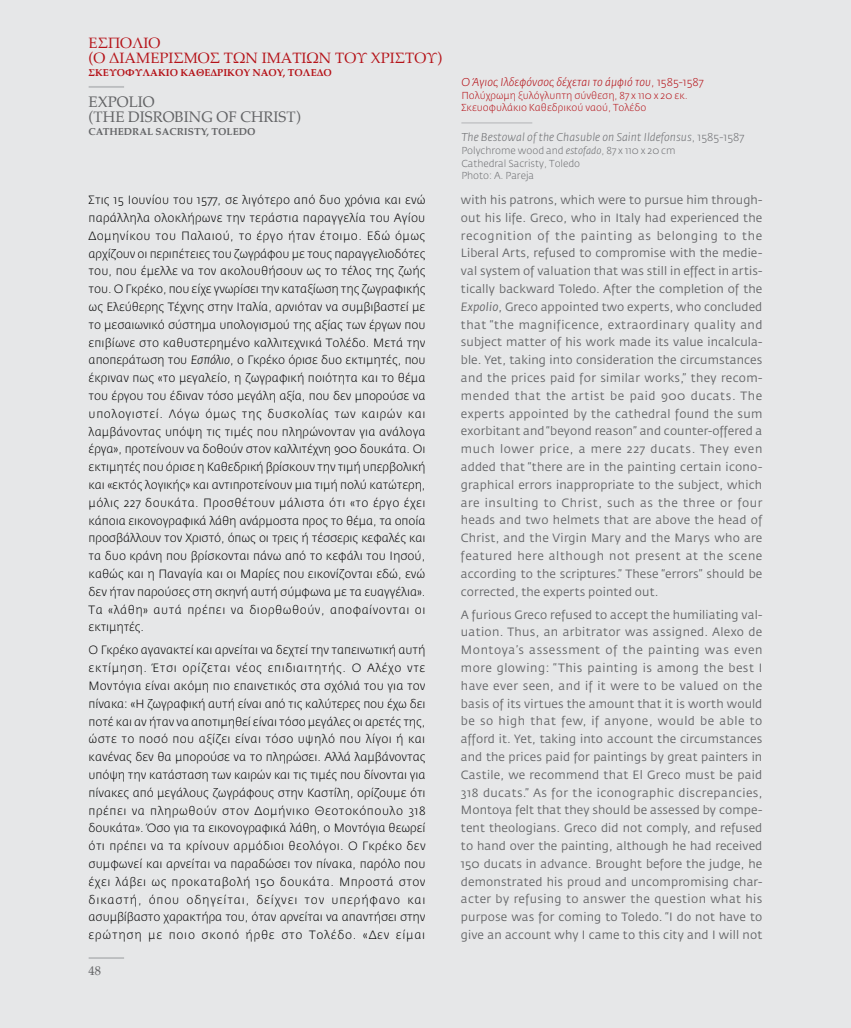
<style>
.page{position:relative;width:851px;height:1028px;background:#fff}
.page>*{position:absolute;margin:0;border:0;box-sizing:border-box;transform-origin:0 0}
.t1{font:15px/15px "Palatino";color:#b51218}
.t2{font:15px/15px "Palatino";color:#636466}
.t3{font:12.5px "Palatino";color:#636466}
.t4{font:300 11.88px/17.8px "Fedra Sans Pro";letter-spacing:.04em;color:#000;text-align:justify}
.t5{font:11.88px/17.8px "Fedra Sans Pro";letter-spacing:.01em;color:#636466;text-align:justify}
.t6{font:italic 300 11.25px "Fedra Sans Pro";letter-spacing:.005em;color:#6d6e71}
.t7{font:italic 300 11.25px "Fedra Sans Pro";letter-spacing:.005em;color:#b51218}
.t8{font:300 10px/12.5px "Fedra Sans Pro";color:#6d6e71}
.t9{font:300 10px/12.5px "Fedra Sans Pro";color:#b51218}
.t10{font:700 10px "Palatino";color:#b51218}
.t11{font:700 10px "Palatino";color:#636466}
.s1{font-style:italic}
.s2{font-style:normal}
</style>
<div class="page">
<div style="left:0;top:0;width:850px;height:1028px;background:#e6e7e8"></div>
<hr style="left:89px;top:957px;width:35px;height:2px;background:#bcbec0">
<hr style="left:461px;top:122px;width:71px;height:1px;background:#bcbec0">
<hr style="left:89px;top:86px;width:35px;height:2px;background:#bcbec0">
<p class="t1" style="left:89px;top:35px;width:59px">ΕΣΠΟΛΙΟ<br>(Ο ΔΙΑΜΕΡΙΣΜΟΣ</p>
<p class="t1" style="left:224px;top:50px;width:123px">ΤΩΝ ΙΜΑΤΙΩΝ ΤΟΥ</p>
<p class="t1" style="left:371px;top:50px;width:21px">ΧΡΙΣΤΟΥ</p>
<p class="t1" style="left:437px;top:50px;width:6px">)</p>
<p class="t10" style="left:89px;top:64px;width:108px">ΣΚΕΥΟΦΥΛΑΚΙΟ ΚΑΘΕΔΡΙΚΌY</p>
<p class="t10" style="left:252px;top:64px;width:9px">ΝΑΌY</p>
<p class="t10" style="left:283px;top:64px;width:20px">, ΤΟΛΈΔΟ</p>
<p class="t2" style="left:89px;top:94px;width:213px">EXPOLIO<br>(THE DISROBING OF CHRIST)</p>
<p class="t11" style="left:89px;top:123px;width:38px">CATHEDRAL</p>
<p class="t11" style="left:156px;top:123px;width:8px">SACR</p>
<p class="t11" style="left:184px;top:123px;width:43px">ISTY, TOLEDO</p>
<p class="t4" style="left:89px;top:191px;width:338px">Στις 15 Ιουνίου του 1577, σε λιγότερο από δυο χρόνια και ενώ παράλληλα ολοκλήρωνε την τεράστια παραγγελία του Αγίου Δομηνίκου του Παλαιού, το έργο ήταν έτοιμο. Εδώ όμως αρχίζουν οι περιπέτειες του ζωγράφου με τους παραγγελιοδότες του, που έμελλε να τον ακολουθήσουν ως το τέλος της ζωής του. Ο Γκρέκο, που είχε γνωρίσει την καταξίωση της ζωγραφικής ως Ελεύθερης Τέχνης στην Ιταλία, αρνιόταν να συμβιβαστεί με το μεσαιωνικό σύστημα υπολογισμού της αξίας των έργων που επιβίωνε στο καθυστερημένο καλλιτεχνικά Τολέδο. Μετά την αποπεράτωση του <span class="s1">Εσπόλιο</span>, ο Γκρέκο όρισε δυο εκτιμητές, που έκριναν πως «το μεγαλείο, η ζωγραφική ποιότητα και το θέμα του έργου του έδιναν τόσο μεγάλη αξία, που δεν μπορούσε να υπολογιστεί. Λόγω όμως της δυσκολίας των καιρών και λαμβάνοντας υπόψη τις τιμές που πληρώνονταν για ανάλογα έργα», προτείνουν να δοθούν στον καλλιτέχνη 900 δουκάτα. Οι εκτιμητές που όρισε η Καθεδρική βρίσκουν την τιμή υπερβολική και «εκτός λογικής» και αντιπροτείνουν μια τιμή πολύ κατώτερη, μόλις 227 δουκάτα. Προσθέτουν μάλιστα ότι «το έργο έχει κάποια εικονογραφικά λάθη ανάρμοστα προς το θέμα, τα οποία προσβάλλουν τον Χριστό, όπως οι τρεις ή τέσσερις κεφαλές και τα δυο κράνη που βρίσκονται πάνω από το κεφάλι του Ιησού, καθώς και η Παναγία και οι Μαρίες που εικονίζονται εδώ, ενώ δεν ήταν παρούσες στη σκηνή αυτή σύμφωνα με τα ευαγγέλια».<br>Τα «λάθη» αυτά πρέπει να διορθωθούν, αποφαίνονται οι εκτιμητές.</p>
<p class="t4" style="left:89px;top:641px;width:338px">Ο Γκρέκο αγανακτεί και αρνείται να δεχτεί την ταπεινωτική αυτή εκτίμηση. Έτσι ορίζεται νέος επιδιαιτητής. Ο Αλέχο ντε Μοντόγια είναι ακόμη πιο επαινετικός στα σχόλιά του για τον πίνακα: «Η ζωγραφική αυτή είναι από τις καλύτερες που έχω δει ποτέ και αν ήταν να αποτιμηθεί είναι τόσο μεγάλες οι αρετές της, ώστε το ποσό που αξίζει είναι τόσο υψηλό που λίγοι ή και κανένας δεν θα μπορούσε να το πληρώσει. Αλλά λαμβάνοντας υπόψη την κατάσταση των καιρών και τις τιμές που δίνονται για πίνακες από μεγάλους ζωγράφους στην Καστίλη, ορίζουμε ότι πρέπει να πληρωθούν στον Δομήνικο Θεοτοκόπουλο 318 δουκάτα». Όσο για τα εικονογραφικά λάθη, ο Μοντόγια θεωρεί ότι πρέπει να τα κρίνουν αρμόδιοι θεολόγοι. Ο Γκρέκο δεν συμφωνεί και αρνείται να παραδώσει τον πίνακα, παρόλο που έχει λάβει ως προκαταβολή 150 δουκάτα. Μπροστά στον δικαστή, όπου οδηγείται, δείχνει τον υπερήφανο και ασυμβίβαστο χαρακτήρα του, όταν αρνείται να απαντήσει στην ερώτηση με ποιο σκοπό ήρθε στο Τολέδο. «Δεν είμαι</p>
<p class="t3" style="left:89px;top:960px;width:14px">48</p>
<p class="t7" style="left:461px;top:75px;width:244px">Ο Άγιος Ιλδεφόνσος δέχεται το άμφιό του<span class="s2">, 1585-1587</span></p>
<p class="t9" style="left:461px;top:89px;width:228px">Πολύχρωμη ξυλόγλυπτη σύνθεση, 87 x 110 x 20 εκ.<br>Σκευοφυλάκιο Καθεδρικού ναού, Τολέδο</p>
<p class="t6" style="left:461px;top:130px;width:284px">The Bestowal of the Chasuble on Saint Ildefonsus<span class="s2">, 1585-1587</span></p>
<p class="t8" style="left:461px;top:144px;width:216px">Polychrome wood and <span class="s1">estofado</span>, 87 x 110 x 20 cm<br>Cathedral Sacristy, Toledo<br>Photo: A. Pareja</p>
<p class="t5" style="left:461px;top:191px;width:303px">with his patrons, which were to pursue him through&shy;out his life. Greco, who in Italy had experienced the recognition of the painting as belonging to the Liberal Arts, refused to compromise with the medie&shy;val system of valuation that was still in effect in artis&shy;tically backward Toledo. After the completion of the <span class="s1">Expolio</span>, Greco appointed two experts, who concluded that “the magnificence, extraordinary quality and subject matter of his work made its value incalcula&shy;ble. Yet, taking into consideration the circumstances and the prices paid for similar works,” they recom&shy;mended that the artist be paid 900 ducats. The experts appointed by the cathedral found the sum exorbitant and “beyond reason” and counter-offered a much lower price, a mere 227 ducats. They even added that “there are in the painting certain icono&shy;graphical errors inappropriate to the subject, which are insulting to Christ, such as the three or four heads and two helmets that are above the head of Christ, and the Virgin Mary and the Marys who are featured here although not present at the scene according to the scriptures.” These “errors” should be corrected, the experts pointed out.</p>
<p class="t5" style="left:461px;top:605px;width:303px">A furious Greco refused to accept the humiliating val&shy;uation. Thus, an arbitrator was assigned. Alexo de Montoya’s assessment of the painting was even more glowing: “This painting is among the best I have ever seen, and if it were to be valued on the basis of its virtues the amount that it is worth would be so high that few, if anyone, would be able to afford it. Yet, taking into account the circumstances and the prices paid for paintings by great painters in Castile, we recommend that El Greco must be paid 318 ducats.” As for the iconographic discrepancies, Montoya felt that they should be assessed by compe&shy;tent theologians. Greco did not comply, and refused to hand over the painting, although he had received 150 ducats in advance. Brought before the judge, he demonstrated his proud and uncompromising char&shy;acter by refusing to answer the question what his purpose was for coming to Toledo. “I do not have to give an account why I came to this city and I will not</p>
</div>
